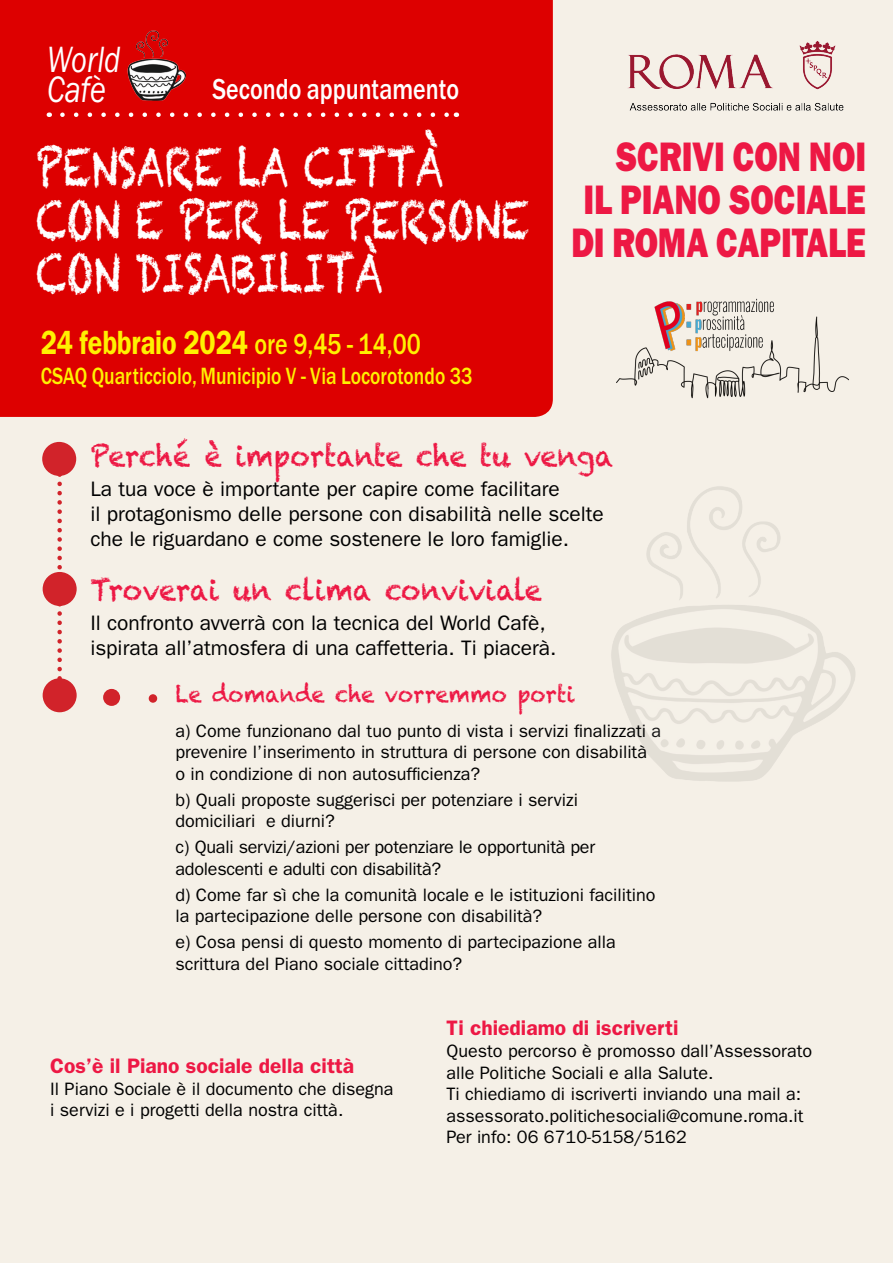
<style>
.page{position:relative;width:893px;height:1263px;background:#f5f0e7}
.page>*{position:absolute;margin:0;border:0;box-sizing:border-box;transform-origin:0 0}
.titolone{font:52.5px "Chalkduster";color:#fff;scale:.72 1}
.titolone-2{font:41.4px "ITC Franklin Gothic Std Hvy";color:#ed1844;scale:.8 1}
.titolone-3{font:italic 37.8px/30.3px "ITC Franklin Gothic Std";color:#fff;scale:.8 1}
.titolone-4{font:600 33.75px "ITC Franklin Gothic Std";color:#fff101;scale:.8 1}
.titolone-5{font:500 30px "ITC Franklin Gothic Std";color:#fff;scale:.8 1}
.t1{font:29.7px "Chalkduster";color:#ed1844;scale:.91 1}
.titolone-6{font:500 24.3px "ITC Franklin Gothic Std";color:#fff101;scale:.8 1}
.t2{font:23.1px "Chalkduster";color:#ed1844;scale:.91 1}
.t3{font:21px "ITC Franklin Gothic Std";color:#000}
.t4{font:600 21px "ITC Franklin Gothic Std";color:#ed1844}
.t5{font:18px/21.6px "ITC Franklin Gothic Std";color:#000}
.s1{font-weight:500;font-size:30px}
</style>
<div class="page">
<div style="left:0;top:0;width:553px;height:417px;background:#d00"></div>
<img style="left:628px;top:41px;width:216px;height:70px">
<img style="left:125px;top:30px;width:62px;height:71px">
<img style="left:616px;top:298px;width:233px;height:101px">
<svg style="left:62px;top:112px;width:387px;height:5px;background:#e43a3a"></svg>
<svg style="left:57px;top:476px;width:5px;height:202px"></svg>
<div style="left:42px;top:442px;width:34px;height:34px;background:#d1232a;border-radius:50%"></div>
<div style="left:43px;top:572px;width:34px;height:34px;background:#d1232a;border-radius:50%"></div>
<div style="left:43px;top:678px;width:34px;height:34px;background:#d1232a;border-radius:50%"></div>
<div style="left:103px;top:689px;width:17px;height:17px;background:#d1232a;border-radius:50%"></div>
<div style="left:149px;top:694px;width:8px;height:9px;background:#d1232a;border-radius:50%"></div>
<p class="titolone-3" style="left:47px;top:44px;width:93px">World<br>Cafè</p>
<p class="titolone-5" style="left:213px;top:72px;width:310px">Secondo appuntamento</p>
<p class="titolone" style="left:36px;top:136px;width:564px">PENSARE LA CITTÀ</p>
<p class="titolone" style="left:36px;top:189px;width:686px">CON E PER LE PERSONE</p>
<p class="titolone" style="left:36px;top:243px;width:479px">CON DISABILITÀ</p>
<p class="titolone-4" style="left:41px;top:323px;width:477px">24 febbraio 2024 <span class="s1">ore 9,45 - 14,00</span></p>
<p class="titolone-6" style="left:41px;top:363px;width:541px">CSAQ Quarticciolo, Municipio V - Via Locorotondo 33</p>
<p class="titolone-2" style="left:615px;top:132px;width:315px">SCRIVI CON NOI</p>
<p class="titolone-2" style="left:584px;top:176px;width:354px">IL PIANO SOCIALE</p>
<p class="titolone-2" style="left:571px;top:219px;width:370px">DI ROMA CAPITALE</p>
<p class="t1" style="left:90px;top:439px;width:577px">Perché è importante che tu venga</p>
<p class="t3" style="left:90px;top:476px;width:471px">La tua voce è importante per capire come facilitare</p>
<p class="t3" style="left:90px;top:502px;width:515px">il protagonismo delle persone con disabilità nelle scelte</p>
<p class="t3" style="left:90px;top:527px;width:480px">che le riguardano e come sostenere le loro famiglie.</p>
<p class="t1" style="left:90px;top:572px;width:498px">Troverai un clima conviviale</p>
<p class="t3" style="left:90px;top:610px;width:457px">Il confronto avverrà con la tecnica del World Cafè,</p>
<p class="t3" style="left:90px;top:636px;width:468px">ispirata all’atmosfera di una caffetteria. Ti piacerà.</p>
<p class="t2" style="left:175px;top:681px;width:441px">Le domande che vorremmo porti</p>
<p class="t5" style="left:175px;top:720px;width:487px">a) Come funzionano dal tuo punto di vista i servizi finalizzati a prevenire l’inserimento in struttura di persone con disabilità o in condizione di non autosufficienza?</p>
<p class="t5" style="left:175px;top:789px;width:404px">b) Quali proposte suggerisci per potenziare i servizi domiciliari e diurni?</p>
<p class="t5" style="left:175px;top:836px;width:421px">c) Quali servizi/azioni per potenziare le opportunità per adolescenti e adulti con disabilità?</p>
<p class="t5" style="left:175px;top:884px;width:482px">d) Come far sì che la comunità locale e le istituzioni facilitino la partecipazione delle persone con disabilità?</p>
<p class="t5" style="left:175px;top:931px;width:442px">e) Cosa pensi di questo momento di partecipazione alla scrittura del Piano sociale cittadino?</p>
<p class="t4" style="left:50px;top:1054px;width:306px">Cos’è il Piano sociale della città</p>
<p class="t5" style="left:50px;top:1078px;width:345px">Il Piano Sociale è il documento che disegna</p>
<p class="t5" style="left:50px;top:1100px;width:295px">i servizi e i progetti della nostra città.</p>
<p class="t4" style="left:446px;top:1016px;width:234px">Ti chiediamo di iscriverti</p>
<p class="t5" style="left:446px;top:1040px;width:367px">Questo percorso è promosso dall’Assessorato alle Politiche Sociali e alla Salute.</p>
<p class="t5" style="left:446px;top:1083px;width:356px">Ti chiediamo di iscriverti inviando una mail a:</p>
<p class="t5" style="left:446px;top:1105px;width:359px">assessorato.politichesociali@comune.roma.it</p>
<p class="t5" style="left:446px;top:1126px;width:242px">Per info: 06 6710-5158/5162</p>
</div>
